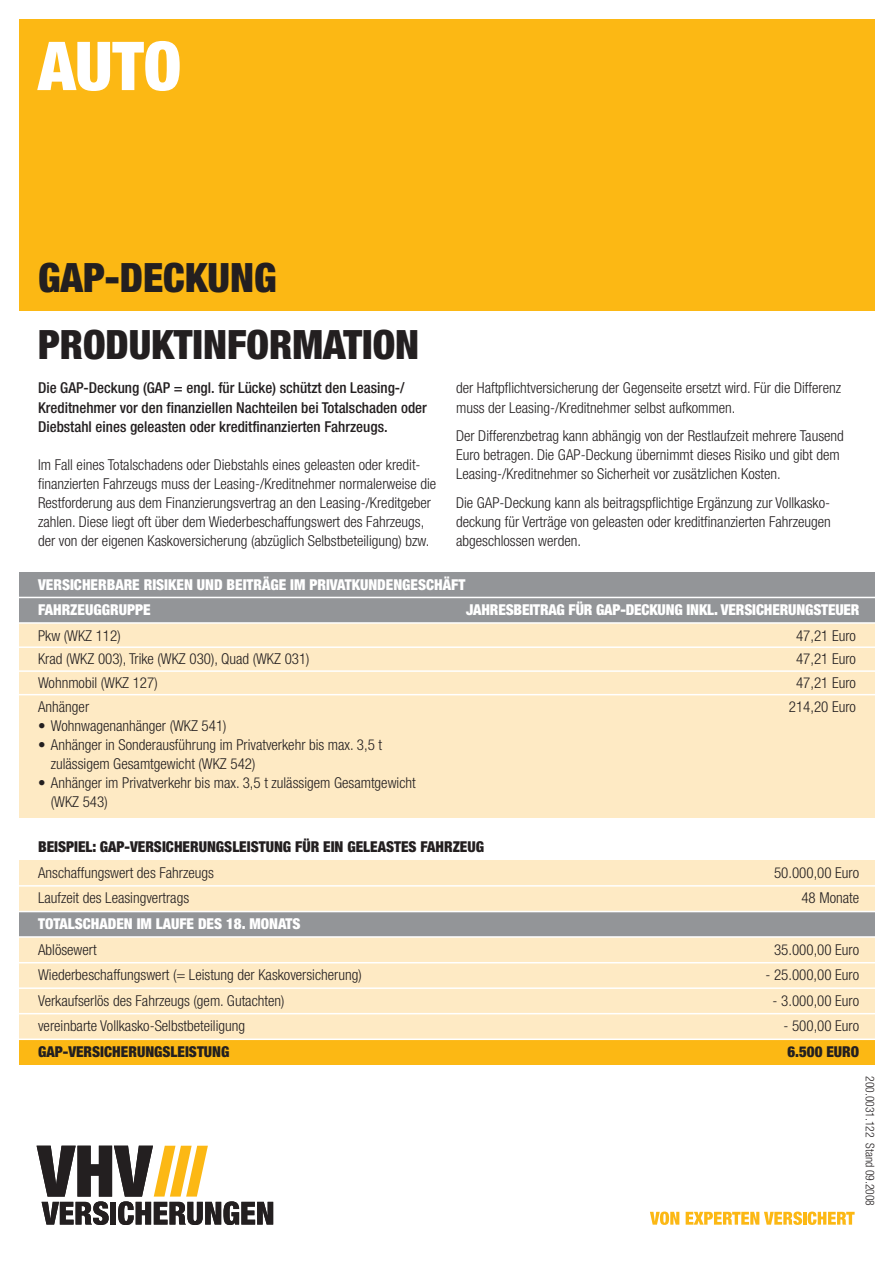
<style>
.page{position:relative;width:893px;height:1263px;background:#fff}
.page>*{position:absolute;margin:0;border:0;box-sizing:border-box;transform-origin:0 0}
.t1{font:900 condensed 67.5px "Helvetica Neue";color:#fff}
.t2{font:900 condensed 40.5px/67.3px "Helvetica Neue";color:#231f20}
.t3{font:300 condensed 15px/19px "Helvetica Neue";color:#231f20}
.t4{font:500 condensed 15px/19px "Helvetica Neue";color:#231f20}
.t5{font:900 condensed 15px "Helvetica Neue";color:#fff}
.t6{font:900 condensed 15px "Helvetica Neue";color:#231f20}
.t7{font:300 condensed 12px "Helvetica Neue";color:#231f20}
</style>
<div class="page">
<div style="left:19px;top:19px;width:855px;height:292px;background:#fcb814"></div>
<div style="left:19px;top:623px;width:855px;height:194px;background:#feeac4"></div>
<div style="left:19px;top:597px;width:855px;height:26px;background:#939598"></div>
<div style="left:19px;top:860px;width:855px;height:51px;background:#feeac4"></div>
<hr style="left:17px;top:622px;width:858px;height:2px;background:#fff">
<div style="left:19px;top:572px;width:855px;height:25px;background:#939598"></div>
<hr style="left:17px;top:597px;width:858px;height:1px;background:#fff">
<hr style="left:17px;top:885px;width:858px;height:2px;background:#fff">
<div style="left:19px;top:937px;width:855px;height:51px;background:#feeac4"></div>
<hr style="left:17px;top:962px;width:858px;height:1px;background:#fff">
<div style="left:19px;top:911px;width:855px;height:26px;background:#939598"></div>
<hr style="left:17px;top:936px;width:858px;height:2px;background:#fff">
<div style="left:19px;top:988px;width:855px;height:51px;background:#feeac4"></div>
<hr style="left:17px;top:1013px;width:858px;height:1px;background:#fff">
<div style="left:19px;top:1039px;width:855px;height:26px;background:#fcb814"></div>
<hr style="left:17px;top:1039px;width:858px;height:1px;background:#fff">
<hr style="left:17px;top:646px;width:858px;height:2px;background:#fff">
<hr style="left:17px;top:670px;width:858px;height:2px;background:#fff">
<hr style="left:17px;top:694px;width:858px;height:1px;background:#fff">
<svg style="left:37px;top:1146px;width:236px;height:79px"></svg>
<svg style="left:650px;top:1212px;width:29px;height:13px"></svg>
<svg style="left:685px;top:1212px;width:169px;height:13px"></svg>
<hr style="left:17px;top:987px;width:858px;height:2px;background:#fff">
<hr style="left:17px;top:911px;width:858px;height:1px;background:#fff">
<h1 class="t1" style="left:38px;top:42px;width:145px">AUTO</h1>
<h2 class="t2" style="left:38px;top:247px;width:382px">GAP-DECKUNG<br>PRODUKTINFORMATION</h2>
<p class="t4" style="left:38px;top:380px;width:390px">Die GAP-Deckung (GAP = engl. für Lücke) schützt den Leasing-/<br>Kreditnehmer vor den finanziellen Nachteilen bei Totalschaden oder<br>Diebstahl eines geleasten oder kreditfinanzierten Fahrzeugs.</p>
<p class="t3" style="left:38px;top:456px;width:399px">Im Fall eines Totalschadens oder Diebstahls eines geleasten oder kredit&shy;finanzierten Fahrzeugs muss der Leasing-/Kreditnehmer normalerweise die Restforderung aus dem Finanzierungsvertrag an den Leasing-/Kreditgeber zahlen. Diese liegt oft über dem Wiederbeschaffungswert des Fahrzeugs, der von der eigenen Kaskoversicherung (abzüglich Selbstbeteiligung) bzw.</p>
<p class="t3" style="left:456px;top:380px;width:386px">der Haftpflichtversicherung der Gegenseite ersetzt wird. Für die Differenz muss der Leasing-/Kreditnehmer selbst aufkommen.</p>
<p class="t3" style="left:456px;top:428px;width:389px">Der Differenzbetrag kann abhängig von der Restlaufzeit mehrere Tausend<br>Euro betragen. Die GAP-Deckung übernimmt dieses Risiko und gibt dem<br>Leasing-/Kreditnehmer so Sicherheit vor zusätzlichen Kosten.</p>
<p class="t3" style="left:456px;top:494px;width:376px;text-align:justify">Die GAP-Deckung kann als beitragspflichtige Ergänzung zur Vollkasko&shy;deckung für Verträge von geleasten oder kreditfinanzierten Fahrzeugen abgeschlossen werden.</p>
<p class="t5" style="left:38px;top:579px;width:428px">VERSICHERBARE RISIKEN UND BEITRÄGE IM PRIVATKUNDENGESCHÄFT</p>
<p class="t5" style="left:38px;top:605px;width:114px">FAHRZEUGGRUPPE</p>
<p class="t5" style="left:466px;top:605px;width:395px">JAHRESBEITRAG FÜR GAP-DECKUNG INKL. VERSICHERUNGSTEUER</p>
<p class="t3" style="left:38px;top:625px;width:273px;line-height:23.5px">Pkw (WKZ 112)<br>Krad (WKZ 003), Trike (WKZ 030), Quad (WKZ 031)<br>Wohnmobil (WKZ 127)<br>Anhänger</p>
<p class="t3" style="left:38px;top:717px;width:190px">• Wohnwagenanhänger (WKZ 541)</p>
<p class="t3" style="left:51px;top:736px;width:333px;text-indent:-13px">• Anhänger in Sonderausführung im Privatverkehr bis max. 3,5 t zulässigem Gesamtgewicht (WKZ 542)</p>
<p class="t3" style="left:51px;top:774px;width:366px;text-indent:-13px">• Anhänger im Privatverkehr bis max. 3,5 t zulässigem Gesamtgewicht (WKZ 543)</p>
<p class="t6" style="left:38px;top:842px;width:447px">BEISPIEL: GAP-VERSICHERUNGSLEISTUNG FÜR EIN GELEASTES FAHRZEUG</p>
<p class="t3" style="left:788px;top:625px;width:69px;line-height:23.5px;text-align:center">47,21 Euro<br>47,21 Euro<br>47,21 Euro<br>214,20 Euro</p>
<p class="t3" style="left:38px;top:865px;width:177px">Anschaffungswert des Fahrzeugs</p>
<p class="t3" style="left:774px;top:865px;width:87px">50.000,00 Euro</p>
<p class="t3" style="left:38px;top:890px;width:153px">Laufzeit des Leasingvertrags</p>
<p class="t3" style="left:801px;top:890px;width:59px">48 Monate</p>
<p class="t5" style="left:38px;top:919px;width:264px">TOTALSCHADEN IM LAUFE DES 18. MONATS</p>
<p class="t3" style="left:38px;top:942px;width:60px">Ablösewert</p>
<p class="t3" style="left:774px;top:942px;width:87px">35.000,00 Euro</p>
<p class="t3" style="left:38px;top:967px;width:325px">Wiederbeschaffungswert (= Leistung der Kaskoversicherung)</p>
<p class="t3" style="left:765px;top:967px;width:95px">- 25.000,00 Euro</p>
<p class="t3" style="left:38px;top:993px;width:248px">Verkaufserlös des Fahrzeugs (gem. Gutachten)</p>
<p class="t3" style="left:772px;top:993px;width:88px">- 3.000,00 Euro</p>
<p class="t3" style="left:38px;top:1018px;width:208px">vereinbarte Vollkasko-Selbstbeteiligung</p>
<p class="t3" style="left:783px;top:1018px;width:77px">- 500,00 Euro</p>
<p class="t6" style="left:38px;top:1046px;width:193px">GAP-VERSICHERUNGSLEISTUNG</p>
<p class="t6" style="left:787px;top:1046px;width:73px">6.500 EURO</p>
<p class="t7" style="left:874px;top:1076px;width:132px;rotate:90deg">200.0031.122 Stand 09.2008</p>
</div>
